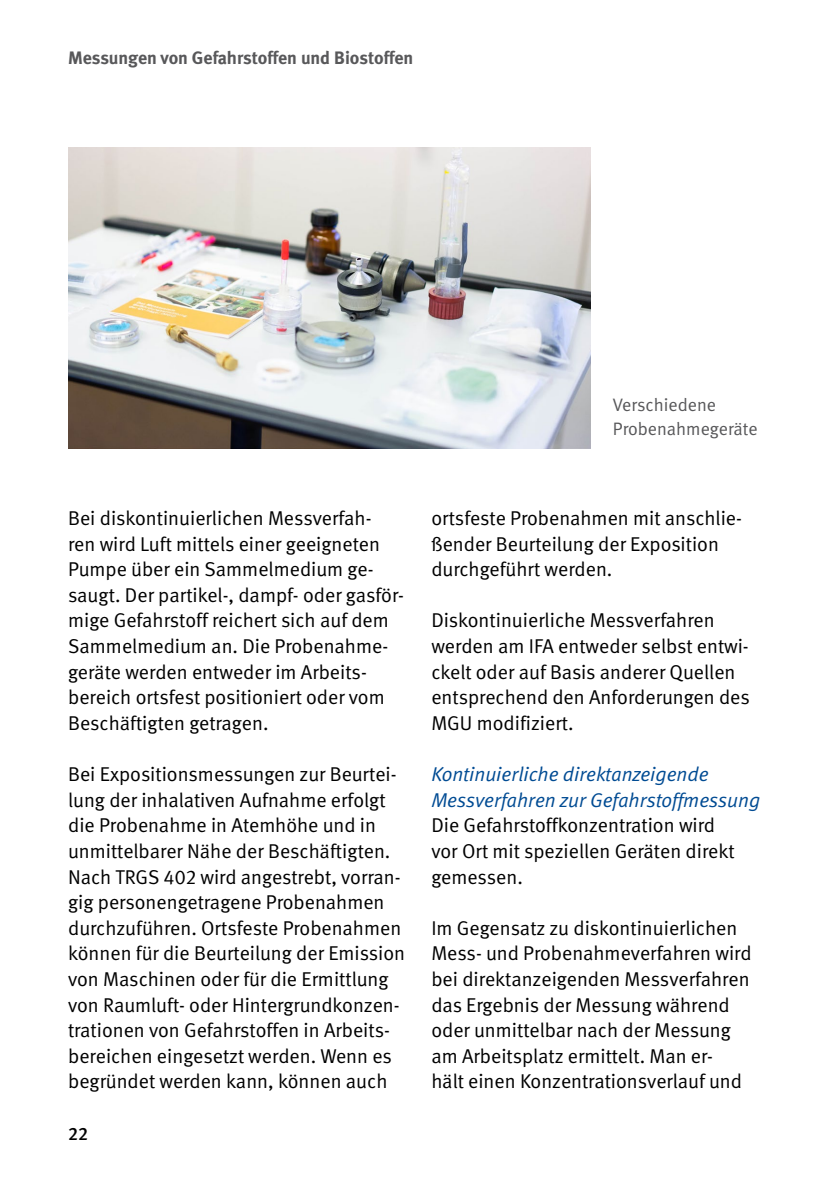
<style>
.page{position:relative;width:840px;height:1191px;background:#fff}
.page>*{position:absolute;margin:0;border:0;box-sizing:border-box;transform-origin:0 0}
._02_Fließtext_Fließtext{font:20px/25.6px "DGUV Meta";color:#000}
._02_Fließtext_Fließtext-2{font:italic 20px/25.6px "DGUV Meta";color:#004b93}
.t1{font:700 18px "DGUV Meta";letter-spacing:-.005em;color:#58585a}
.t2{font:18px/24px "DGUV Meta";color:#58585a}
.t3{font:500 18px "DGUV Meta";color:#000}
</style>
<div class="page">
<img style="left:68px;top:147px;width:522px;height:301px">
<p class="t1" style="left:68px;top:47px;width:346px">Messungen von Gefahrstoffen und Biostoffen</p>
<p class="t2" style="left:612px;top:393px;width:146px">Verschiedene<br>Probenahmegeräte</p>
<p class="_02_Fließtext_Fließtext" style="left:68px;top:506px;width:337px">Bei diskontinuierlichen Messverfah-<br>ren wird Luft mittels einer geeigneten Pumpe über ein Sammelmedium ge&shy;saugt. Der partikel-, dampf- oder gasför&shy;mige Gefahrstoff reichert sich auf dem Sammelmedium an. Die Probenahme&shy;geräte werden entweder im Arbeits&shy;bereich ortsfest positioniert oder vom Beschäftigten getragen.</p>
<p class="_02_Fließtext_Fließtext" style="left:68px;top:762px;width:338px">Bei Expositionsmessungen zur Beurtei&shy;lung der inhalativen Aufnahme erfolgt die Probenahme in Atemhöhe und in unmittelbarer Nähe der Beschäftigten.<br>Nach TRGS 402 wird angestrebt, vorran&shy;gig personengetragene Probenahmen durchzuführen. Ortsfeste Probenahmen können für die Beurteilung der Emission von Maschinen oder für die Ermittlung von Raumluft- oder Hintergrundkonzen&shy;trationen von Gefahrstoffen in Arbeits&shy;bereichen eingesetzt werden. Wenn es begründet werden kann, können auch</p>
<p class="t3" style="left:68px;top:1123px;width:21px">22</p>
<p class="_02_Fließtext_Fließtext" style="left:431px;top:506px;width:312px">ortsfeste Probenahmen mit anschlie&shy;ßender Beurteilung der Exposition durchgeführt werden.</p>
<p class="_02_Fließtext_Fließtext" style="left:431px;top:608px;width:320px">Diskontinuierliche Messverfahren werden am IFA entweder selbst entwi&shy;ckelt oder auf Basis anderer Quellen entsprechend den Anforderungen des<br>MGU modifiziert.</p>
<p class="_02_Fließtext_Fließtext-2" style="left:431px;top:762px;width:330px">Kontinuierliche direktanzeigende<br>Messverfahren zur Gefahrstoffmessung</p>
<p class="_02_Fließtext_Fließtext" style="left:431px;top:813px;width:305px">Die Gefahrstoffkonzentration wird vor Ort mit speziellen Geräten direkt gemessen.</p>
<p class="_02_Fließtext_Fließtext" style="left:431px;top:915px;width:321px">Im Gegensatz zu diskontinuierlichen Mess- und Probenahmeverfahren wird bei direktanzeigenden Messverfahren das Ergebnis der Messung während oder unmittelbar nach der Messung am Arbeitsplatz ermittelt. Man er-<br>hält einen Konzentrationsverlauf und</p>
</div>
